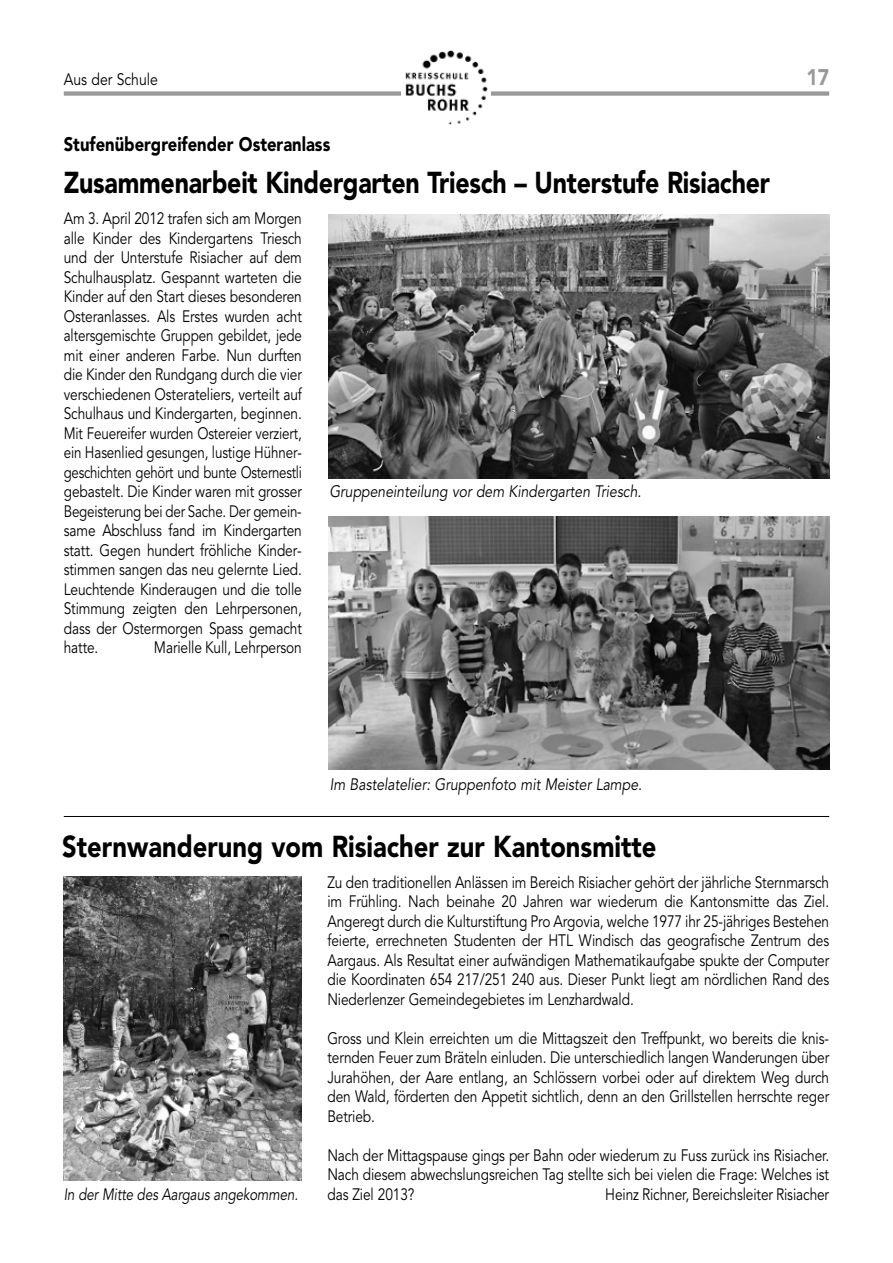
<style>
.page{position:relative;width:893px;height:1263px;background:#fff}
.page>*{position:absolute;margin:0;border:0;box-sizing:border-box;transform-origin:0 0}
.t1{font:900 30px "Avenir LT Std";letter-spacing:-.01em;color:#000;scale:.83 1}
.t2{font:900 30px "Avenir LT Std";letter-spacing:-.01em;color:#000;scale:.85 1}
.t3{font:900 22.5px "Avenir LT Std";color:#999;scale:.85 1}
.t4{font:900 19.5px "Avenir LT Std";color:#000;scale:.85 1}
.t5{font:16.5px/19.5px "Avenir LT Std";letter-spacing:-.01em;color:#000;text-align:justify;scale:.83 1}
.t6{font:italic 16.5px "Avenir LT Std";color:#000;scale:.85 1}
.t7{font:italic 16.5px "Avenir LT Std";color:#000;scale:.81 1}
.t8{font:16.5px "Avenir LT Std";letter-spacing:-.01em;color:#000;scale:.85 1}
</style>
<div class="page">
<div style="left:64px;top:91px;width:765px;height:5px;background:#999"></div>
<div style="left:402px;top:43px;width:89px;height:84px;background:#fff"></div>
<img style="left:405px;top:50px;width:83px;height:75px">
<hr style="left:64px;top:816px;width:765px;height:1px;background:#000">
<img style="left:329px;top:215px;width:500px;height:263px">
<img style="left:329px;top:516px;width:500px;height:254px">
<img style="left:64px;top:877px;width:238px;height:303px">
<p class="t8" style="left:64px;top:73px;width:112px">Aus der Schule</p>
<p class="t3" style="left:806px;top:68px;width:28px">17</p>
<p class="t4" style="left:64px;top:136px;width:315px">Stufenübergreifender Osteranlass</p>
<p class="t1" style="left:64px;top:170px;width:852px">Zusammenarbeit Kindergarten Triesch – Unterstufe Risiacher</p>
<p class="t5" style="left:64px;top:210px;width:288px">Am 3. April 2012 trafen sich am Morgen alle Kinder des Kindergartens Triesch und der Unterstufe Risiacher auf dem Schulhausplatz. Gespannt warteten die Kinder auf den Start dieses besonderen Osteranlasses. Als Erstes wurden acht altersgemischte Gruppen gebildet, jede mit einer anderen Farbe. Nun durften die Kinder den Rundgang durch die vier verschiedenen Osterateliers, verteilt auf Schulhaus und Kindergarten, beginnen.<br>Mit Feuereifer wurden Ostereier verziert, ein Hasenlied gesungen, lustige Hühner&shy;geschichten gehört und bunte Osternestli gebastelt. Die Kinder waren mit grosser Begeisterung bei der Sache. Der gemein&shy;same Abschluss fand im Kindergarten statt. Gegen hundert fröhliche Kinder&shy;stimmen sangen das neu gelernte Lied.<br>Leuchtende Kinderaugen und die tolle Stimmung zeigten den Lehrpersonen, dass der Ostermorgen Spass gemacht hatte.</p>
<p class="t5" style="left:154px;top:639px;width:180px">Marielle Kull, Lehrperson</p>
<p class="t6" style="left:329px;top:485px;width:369px">Gruppeneinteilung vor dem Kindergarten Triesch.</p>
<p class="t6" style="left:330px;top:777px;width:369px">Im Bastelatelier: Gruppenfoto mit Meister Lampe.</p>
<p class="t2" style="left:62px;top:834px;width:701px">Sternwanderung vom Risiacher zur Kantonsmitte</p>
<p class="t7" style="left:64px;top:1187px;width:291px">In der Mitte des Aargaus angekommen.</p>
<p class="t5" style="left:327px;top:873px;width:606px">Zu den traditionellen Anlässen im Bereich Risiacher gehört der jährliche Sternmarsch im Frühling. Nach beinahe 20 Jahren war wiederum die Kantonsmitte das Ziel.<br>Angeregt durch die Kulturstiftung Pro Argovia, welche 1977 ihr 25-jähriges Bestehen feierte, errechneten Studenten der HTL Windisch das geografische Zentrum des Aargaus. Als Resultat einer aufwändigen Mathematikaufgabe spukte der Computer die Koordinaten 654 217/251 240 aus. Dieser Punkt liegt am nördlichen Rand des Niederlenzer Gemeindegebietes im Lenzhardwald.</p>
<p class="t5" style="left:327px;top:1029px;width:606px">Gross und Klein erreichten um die Mittagszeit den Treffpunkt, wo bereits die knis&shy;ternden Feuer zum Bräteln einluden. Die unterschiedlich langen Wanderungen über Jurahöhen, der Aare entlang, an Schlössern vorbei oder auf direktem Weg durch den Wald, förderten den Appetit sichtlich, denn an den Grillstellen herrschte reger Betrieb.</p>
<p class="t5" style="left:327px;top:1146px;width:606px">Nach der Mittagspause gings per Bahn oder wiederum zu Fuss zurück ins Risiacher.<br>Nach diesem abwechslungsreichen Tag stellte sich bei vielen die Frage: Welches ist das Ziel 2013?</p>
<p class="t5" style="left:605px;top:1185px;width:271px">Heinz Richner, Bereichsleiter Risiacher</p>
</div>
